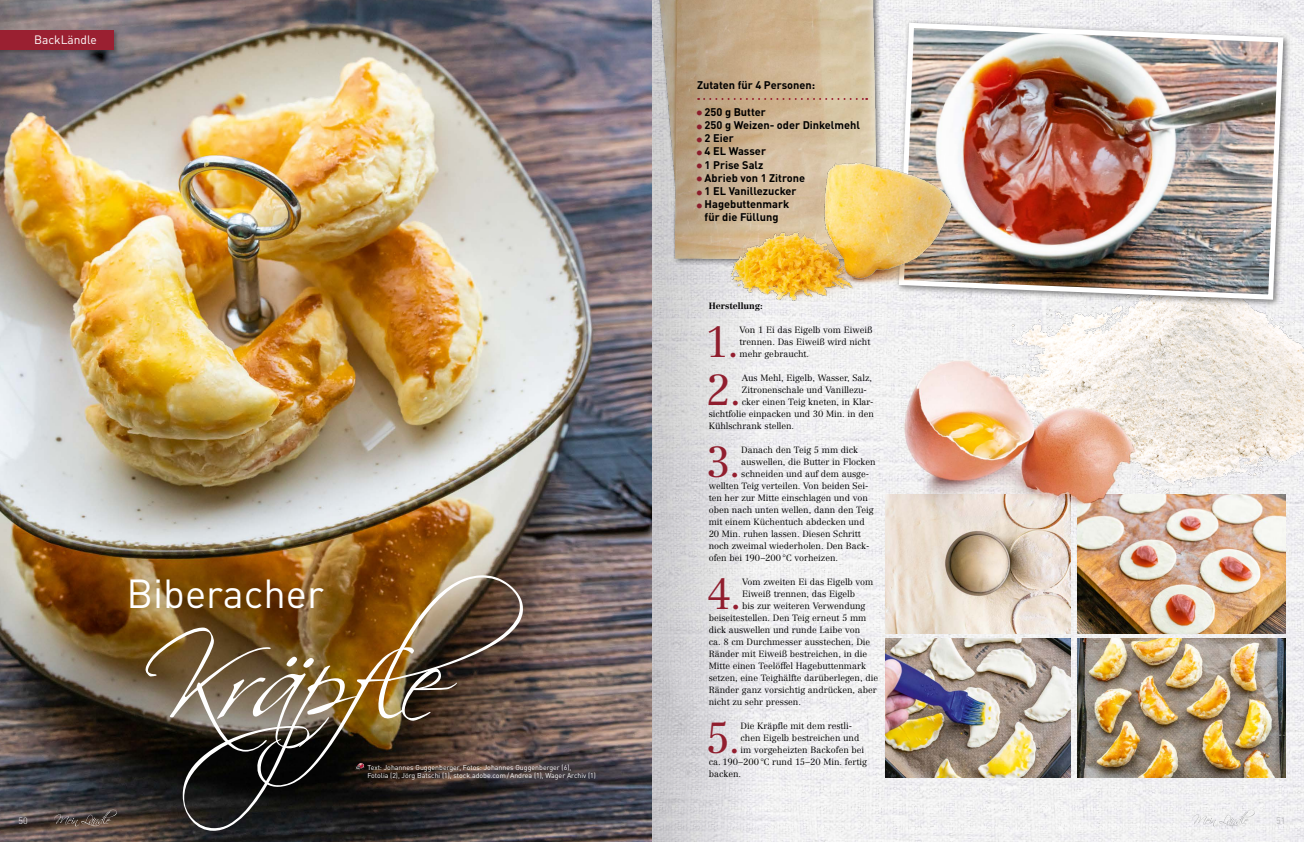
<style>
.page{position:relative;width:1304px;height:842px;background:#fff}
.page>*{position:absolute;margin:0;border:0;box-sizing:border-box;transform-origin:0 0}
.t1{font:120px "Scriptina Pro";color:#fff}
.t2{font:300 42.7px "Centennial LT Pro";color:#9a2031}
.t3{font:40px "DIN Pro";color:#fff}
.t4{font:12px "DIN Pro";color:#fff}
.t5{font:700 11px/13.2px "DIN Pro";color:#000;text-align:center}
.t6{font:300 9px/12px "Centennial LT Pro";color:#000}
.t7{font:700 9px "Centennial LT Pro";color:#000}
.t8{font:300 9px "DIN Pro";color:#fff}
.t9{font:300 9px "DIN Pro";color:#9c9d9d}
.t10{font:7px/8.4px "DIN Pro";color:#fff}
.s1{font-weight:400;font-size:15px;color:#9a2031}
</style>
<div class="page">
<img style="left:0;top:0;width:1304px;height:842px">
<img style="left:973px;top:171px;width:331px;height:334px">
<img style="left:802px;top:0;width:81px;height:142px">
<svg style="left:802px;top:98px;width:65px;height:2px"></svg>
<div style="left:0;top:29px;width:119px;height:26px;background:#000;opacity:.3"></div>
<div style="left:0;top:30px;width:114px;height:20px;background:#9a2031"></div>
<div style="left:895px;top:19px;width:396px;height:289px;background:#000;opacity:.5"></div>
<img style="left:896px;top:20px;width:390px;height:282px">
<img style="left:886px;top:494px;width:184px;height:139px">
<img style="left:1077px;top:494px;width:209px;height:139px">
<img style="left:886px;top:638px;width:184px;height:139px">
<img style="left:1077px;top:638px;width:209px;height:139px">
<img style="left:889px;top:314px;width:273px;height:230px">
<img style="left:905px;top:360px;width:229px;height:143px">
<img style="left:802px;top:142px;width:155px;height:14px">
<img style="left:352px;top:760px;width:16px;height:12px">
<img style="left:802px;top:156px;width:155px;height:157px">
<svg style="left:1192px;top:810px;width:63px;height:17px"></svg>
<svg style="left:54px;top:810px;width:63px;height:17px"></svg>
<svg style="left:652px;top:0;width:150px;height:842px;background:#d8d0c5"></svg>
<h3 class="t4" style="left:34px;top:30px;width:64px">BackLändle</h3>
<p class="t5" style="left:697px;top:78px;width:120px">Zutaten für 4 Personen:</p>
<p class="t5" style="left:696px;top:105px;width:72px"><span class="s1">•</span> 250 g Butter</p>
<p class="t5" style="left:696px;top:118px;width:166px"><span class="s1">•</span> 250 g Weizen- oder Dinkelmehl</p>
<p class="t5" style="left:696px;top:131px;width:40px"><span class="s1">•</span> 2 Eier</p>
<p class="t5" style="left:696px;top:144px;width:72px"><span class="s1">•</span> 4 EL Wasser</p>
<p class="t5" style="left:696px;top:157px;width:69px"><span class="s1">•</span> 1 Prise Salz</p>
<p class="t5" style="left:696px;top:171px;width:111px"><span class="s1">•</span> Abrieb von 1 Zitrone</p>
<p class="t5" style="left:696px;top:184px;width:102px"><span class="s1">•</span> 1 EL Vanillezucker</p>
<p class="t5" style="left:696px;top:197px;width:95px"><span class="s1">•</span> Hagebuttenmark für die Füllung</p>
<p class="t7" style="left:709px;top:300px;width:56px">Herstellung:</p>
<h2 class="t2" style="left:705px;top:316px;width:36px">1.</h2>
<p class="t6" style="left:739px;top:324px;width:135px">Von 1 Ei das Eigelb vom Eiweiß trennen. Das Eiweiß wird nicht mehr gebraucht.</p>
<h2 class="t2" style="left:705px;top:364px;width:38px">2.</h2>
<p class="t6" style="left:742px;top:372px;width:132px">Aus Mehl, Eigelb, Wasser, Salz,</p>
<p class="t6" style="left:742px;top:384px;width:127px">Zitronenschale und Vanillezu-</p>
<p class="t6" style="left:742px;top:396px;width:133px">cker einen Teig kneten, in Klar-</p>
<p class="t6" style="left:709px;top:408px;width:167px">sichtfolie einpacken und 30 Min. in den</p>
<p class="t6" style="left:709px;top:420px;width:87px">Kühlschrank stellen.</p>
<h2 class="t2" style="left:705px;top:436px;width:37px">3.</h2>
<p class="t6" style="left:741px;top:444px;width:118px">Danach den Teig 5 mm dick</p>
<p class="t6" style="left:741px;top:456px;width:136px">auswellen, die Butter in Flocken</p>
<p class="t6" style="left:741px;top:468px;width:129px">schneiden und auf dem ausge-</p>
<p class="t6" style="left:709px;top:480px;width:161px">wellten Teig verteilen. Von beiden Sei-</p>
<p class="t6" style="left:709px;top:492px;width:161px">ten her zur Mitte einschlagen und von</p>
<p class="t6" style="left:709px;top:504px;width:166px">oben nach unten wellen, dann den Teig</p>
<p class="t6" style="left:709px;top:516px;width:158px">mit einem Küchentuch abdecken und</p>
<p class="t6" style="left:709px;top:528px;width:154px">20 Min. ruhen lassen. Diesen Schritt</p>
<p class="t6" style="left:709px;top:540px;width:162px">noch zweimal wiederholen. Den Back-</p>
<p class="t6" style="left:709px;top:552px;width:131px">ofen bei 190–200°C vorheizen.</p>
<h2 class="t2" style="left:707px;top:568px;width:37px">4.</h2>
<p class="t6" style="left:742px;top:576px;width:133px">Vom zweiten Ei das Eigelb vom</p>
<h1 class="t1" style="left:176px;top:605px;width:350px">K r äpfle</h1>
<h3 class="t3" style="left:126px;top:562px;width:199px">Biberacher</h3>
<p class="t6" style="left:742px;top:588px;width:114px">Eiweiß trennen, das Eigelb</p>
<p class="t6" style="left:742px;top:600px;width:125px">bis zur weiteren Verwendung</p>
<p class="t6" style="left:709px;top:612px;width:159px">beiseitestellen. Den Teig erneut 5 mm</p>
<p class="t6" style="left:709px;top:624px;width:153px">dick auswellen und runde Laibe von</p>
<p class="t6" style="left:709px;top:636px;width:163px">ca. 8 cm Durchmesser ausstechen. Die</p>
<p class="t6" style="left:709px;top:648px;width:160px">Ränder mit Eiweiß bestreichen, in die</p>
<p class="t6" style="left:709px;top:660px;width:159px">Mitte einen Teelöffel Hagebuttenmark</p>
<p class="t6" style="left:709px;top:672px;width:171px">setzen, eine Teighälfte darüberlegen, die</p>
<p class="t6" style="left:709px;top:684px;width:170px">Ränder ganz vorsichtig andrücken, aber</p>
<p class="t6" style="left:709px;top:696px;width:94px">nicht zu sehr pressen.</p>
<h2 class="t2" style="left:705px;top:712px;width:37px">5.</h2>
<p class="t6" style="left:741px;top:720px;width:113px">Die Kräpfle mit dem restli-</p>
<p class="t6" style="left:741px;top:732px;width:120px">chen Eigelb bestreichen und</p>
<p class="t6" style="left:741px;top:744px;width:125px">im vorgeheizten Backofen bei</p>
<p class="t6" style="left:709px;top:756px;width:160px">ca. 190–200°C rund 15–20 Min. fertig</p>
<p class="t6" style="left:709px;top:768px;width:34px">backen.</p>
<p class="t10" style="left:367px;top:762px;width:230px">Text: Johannes Guggenberger, Fotos: Johannes Guggenberger (6),<br>Fotolia (2), Jörg Batschi (1), stock.adobe.com/Andrea (1), Wager Archiv (1)</p>
<p class="t8" style="left:18px;top:813px;width:11px">50</p>
<p class="t9" style="left:1276px;top:813px;width:11px">51</p>
</div>
